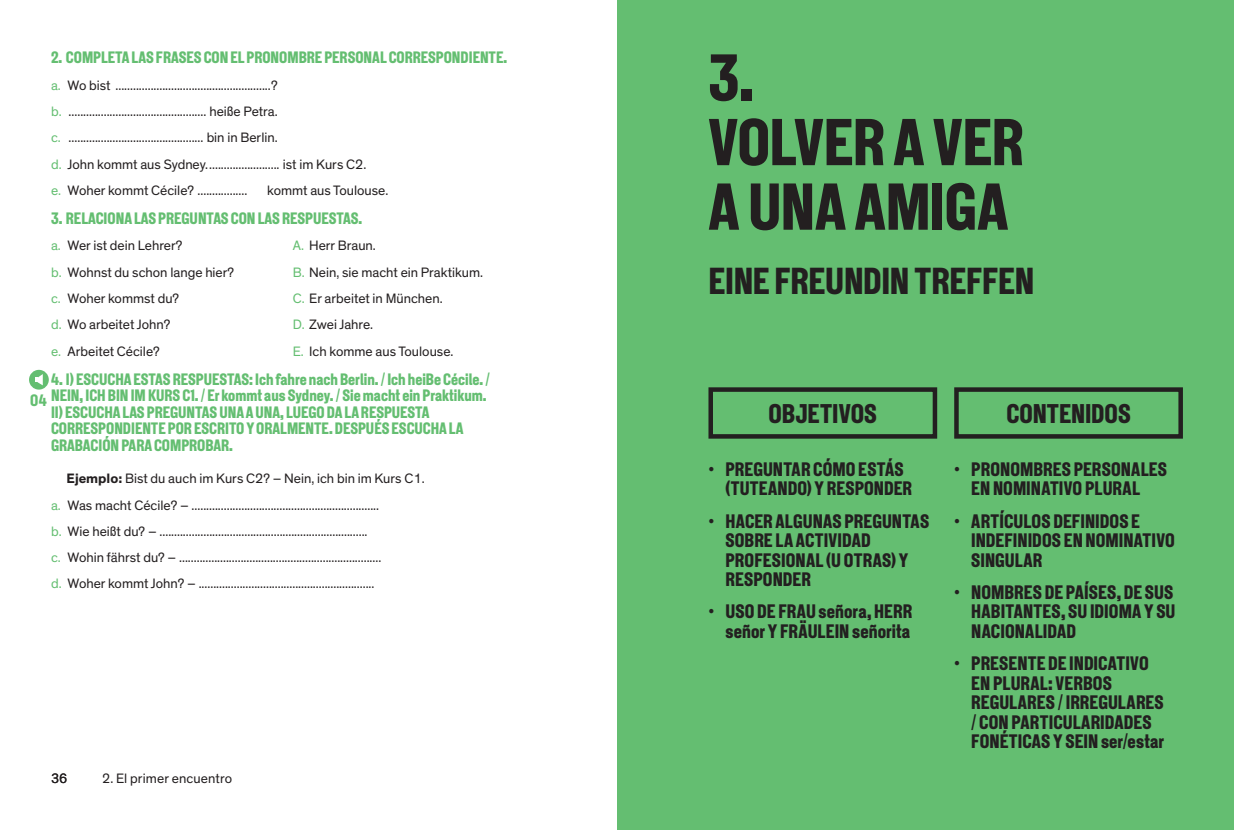
<style>
.page{position:relative;width:1234px;height:830px;background:#fff}
.page>*{position:absolute;margin:0;border:0;box-sizing:border-box;transform-origin:0 0}
.t1{font:66px/64.5px "New Grotesk Square FIVE";letter-spacing:-.005em;color:#231f20}
.t2{font:37.5px "New Grotesk Square FIVE";color:#231f20}
.t3{font:27px "New Grotesk Square FIVE";letter-spacing:.005em;color:#231f20}
.t4{font:19.5px/19.5px "New Grotesk Square FIVE";letter-spacing:.005em;color:#231f20}
.t5{font:16.5px/16.5px "New Grotesk Square FIVE";color:#64be71}
.t6{font:13.8px/26.2px "Theinhardt";color:#231f20}
.s1{color:#64be71}
.s2{font-weight:700}
</style>
<div class="page">
<div style="left:29px;top:369px;width:20px;height:20px;background:#64be71;border-radius:50%"></div>
<svg style="left:35px;top:374px;width:8px;height:11px"></svg>
<div style="left:617px;top:0;width:616px;height:829px;background:#64be71"></div>
<div style="left:708px;top:387px;width:228px;height:51px;border:4px solid #231f20"></div>
<div style="left:954px;top:387px;width:228px;height:51px;border:4px solid #231f20"></div>
<p class="t5" style="left:51px;top:50px;width:457px">2. COMPLETA LAS FRASES CON EL PRONOMBRE PERSONAL CORRESPONDIENTE.</p>
<p class="t6" style="left:51px;top:72px;width:317px"><span class="s1">a.</span> Wo bist .....................................................?<br><span class="s1">b.</span> ............................................... heiße Petra.<br><span class="s1">c.</span> .............................................. bin in Berlin.<br><span class="s1">d.</span> John kommt aus Sydney. ........................ ist im Kurs C2. <span class="s1">e.</span> Woher kommt Cécile? .................</p>
<p class="t6" style="left:267px;top:177px;width:122px">kommt aus Toulouse.</p>
<p class="t5" style="left:51px;top:210px;width:312px">3. RELACIONA LAS PREGUNTAS CON LAS RESPUESTAS.</p>
<p class="t6" style="left:51px;top:233px;width:184px"><span class="s1">a.</span> Wer ist dein Lehrer?<br><span class="s1">b.</span> Wohnst du schon lange hier? <span class="s1">c.</span> Woher kommst du?<br><span class="s1">d.</span> Wo arbeitet John?<br><span class="s1">e.</span> Arbeitet Cécile?</p>
<p class="t6" style="left:293px;top:233px;width:192px"><span class="s1">A.</span> Herr Braun.<br><span class="s1">B.</span> Nein, sie macht ein Praktikum.<br><span class="s1">C.</span> Er arbeitet in München.<br><span class="s1">D.</span> Zwei Jahre.<br><span class="s1">E.</span> Ich komme aus Toulouse.</p>
<p class="t5" style="left:51px;top:371px;width:440px">4. I) ESCUCHA ESTAS RESPUESTAS: Ich fahre nach Berlin. / Ich heiBe Cécile. / NEIN, ICH BIN IM KURS C1. / Er kommt aus Sydney. / Sie macht ein Praktikum.<br>II) ESCUCHA LAS PREGUNTAS UNA A UNA, LUEGO DA LA RESPUESTA CORRESPONDIENTE POR ESCRITO Y ORALMENTE. DESPUÉS ESCUCHA LA GRABACIÓN PARA COMPROBAR.</p>
<p class="t6" style="left:51px;top:465px;width:375px;text-indent:16px"><span class="s2">Ejemplo:</span> Bist du auch im Kurs C2? – Nein, ich bin im Kurs C1. <span class="s1">a.</span> Was macht Cécile? – ................................................................<br><span class="s1">b.</span> Wie heißt du? – .......................................................................<br><span class="s1">c.</span> Wohin fährst du? – .....................................................................<br><span class="s1">d.</span> Woher kommt John? – ............................................................</p>
<p class="t5" style="left:30px;top:392px;width:18px">04</p>
<p class="t6" style="left:51px;top:765px;width:18px">36</p>
<p class="t6" style="left:102px;top:765px;width:132px">2. El primer encuentro</p>
<p class="t1" style="left:708px;top:46px;width:316px">3.<br>VOLVER A VER<br>A UNA AMIGA</p>
<p class="t2" style="left:708px;top:258px;width:327px">EINE FREUNDIN TREFFEN</p>
<p class="t3" style="left:768px;top:397px;width:110px">OBJETIVOS</p>
<p class="t3" style="left:1006px;top:397px;width:126px">CONTENIDOS</p>
<p class="t4" style="left:725px;top:459px;width:188px;text-indent:-17px">• PREGUNTAR CÓMO ESTÁS (TUTEANDO) Y RESPONDER</p>
<p class="t4" style="left:725px;top:511px;width:205px;text-indent:-17px">• HACER ALGUNAS PREGUNTAS<br>SOBRE LA ACTIVIDAD<br>PROFESIONAL (U OTRAS) Y<br>RESPONDER</p>
<p class="t4" style="left:708px;top:601px;width:205px;text-align:right">• USO DE FRAU señora, HERR señor Y FRÄULEIN señorita</p>
<p class="t4" style="left:954px;top:459px;width:214px;text-align:center">• PRONOMBRES PERSONALES<br>EN NOMINATIVO PLURAL</p>
<p class="t4" style="left:971px;top:511px;width:205px;text-indent:-17px">• ARTÍCULOS DEFINIDOS E<br>INDEFINIDOS EN NOMINATIVO<br>SINGULAR</p>
<p class="t4" style="left:971px;top:582px;width:206px;text-align:justify;text-indent:-17px">• NOMBRES DE PAÍSES, DE SUS HABITANTES, SU IDIOMA Y SU NACIONALIDAD</p>
<p class="t4" style="left:971px;top:653px;width:194px;text-indent:-17px">• PRESENTE DE INDICATIVO<br>EN PLURAL: VERBOS<br>REGULARES / IRREGULARES / CON PARTICULARIDADES<br>FONÉTICAS Y SEIN ser/estar</p>
</div>
